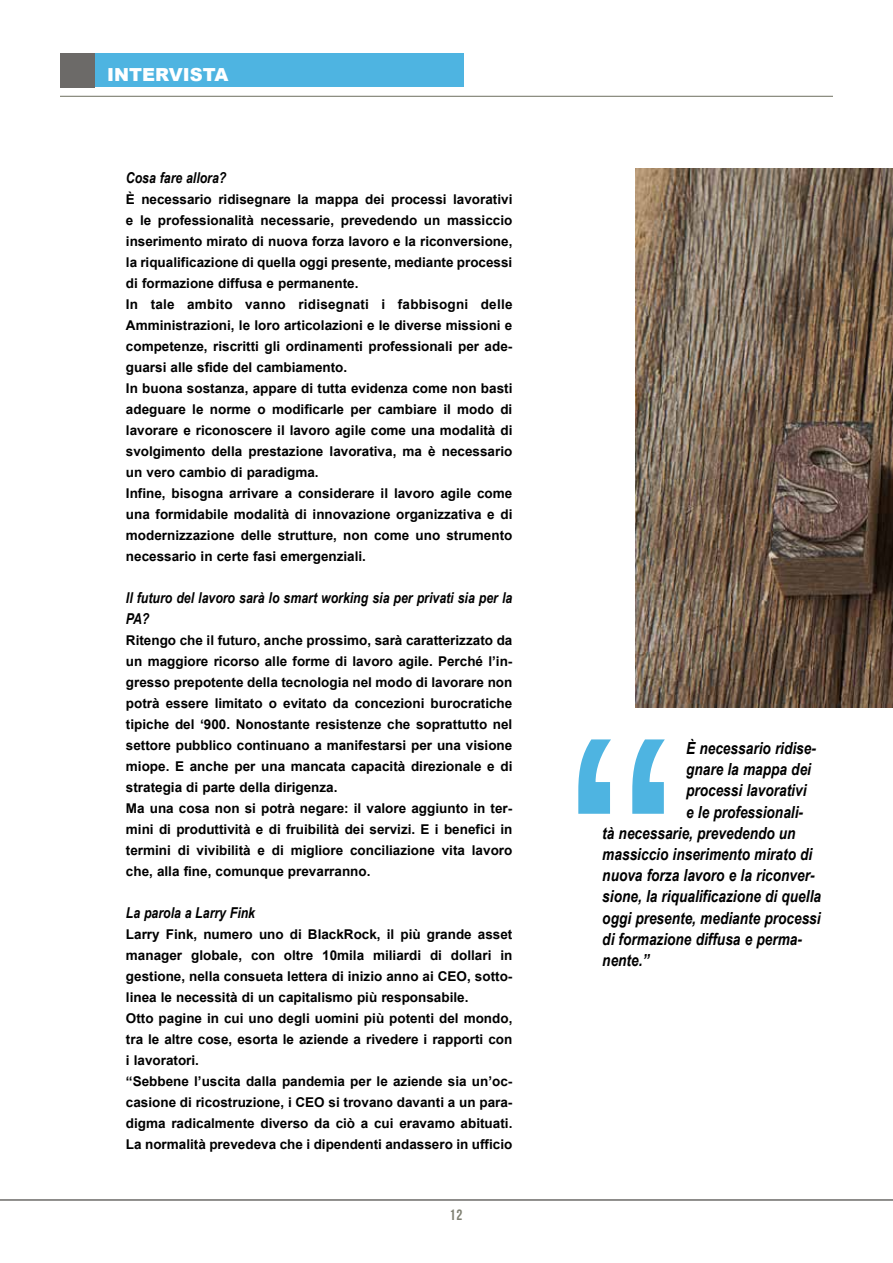
<style>
.page{position:relative;width:893px;height:1263px;background:#fff}
.page>*{position:absolute;margin:0;border:0;box-sizing:border-box;transform-origin:0 0}
.t1{font:900 18px "Arial";color:#fff}
.t2{font:italic 700 16.65px "Arial Narrow";color:#000}
.t3{font:italic 700 15px/21px "Arial Narrow";color:#000}
.t4{font:15px "Bebas Neue";color:#7e7f71}
.t5{font:700 13.5px/21px "Arial";color:#000}
</style>
<div class="page">
<div style="left:60px;top:53px;width:34px;height:35px;background:#6c6a68"></div>
<div style="left:94px;top:53px;width:369px;height:34px;background:#4eb4e1"></div>
<hr style="left:60px;top:96px;width:773px;height:1px;background:#7e7f71">
<img style="left:635px;top:168px;width:258px;height:539px">
<hr style="left:0;top:1199px;width:893px;height:2px;background:#8f8e8c">
<svg style="left:578px;top:739px;width:87px;height:75px"></svg>
<h1 class="t1" style="left:107px;top:62px;width:123px">INTERVISTA</h1>
<p class="t3" style="left:126px;top:167px;width:102px">Cosa fare allora?</p>
<p class="t5" style="left:126px;top:189px;width:388px">È necessario ridisegnare la mappa dei processi lavorativi e le professionalità necessarie, prevedendo un massiccio inserimento mirato di nuova forza lavoro e la riconversione, la riqualificazione di quella oggi presente, mediante processi di formazione diffusa e permanente.<br>In tale ambito vanno ridisegnati i fabbisogni delle Amministrazioni, le loro articolazioni e le diverse missioni e competenze, riscritti gli ordinamenti professionali per ade&shy;guarsi alle sfide del cambiamento.<br>In buona sostanza, appare di tutta evidenza come non basti adeguare le norme o modificarle per cambiare il modo di lavorare e riconoscere il lavoro agile come una modalità di svolgimento della prestazione lavorativa, ma è necessario un vero cambio di paradigma.<br>Infine, bisogna arrivare a considerare il lavoro agile come una formidabile modalità di innovazione organizzativa e di modernizzazione delle strutture, non come uno strumento necessario in certe fasi emergenziali.</p>
<p class="t3" style="left:126px;top:587px;width:388px">Il futuro del lavoro sarà lo smart working sia per privati sia per la<br>PA?</p>
<p class="t5" style="left:126px;top:630px;width:388px">Ritengo che il futuro, anche prossimo, sarà caratterizzato da un maggiore ricorso alle forme di lavoro agile. Perché l’in&shy;gresso prepotente della tecnologia nel modo di lavorare non potrà essere limitato o evitato da concezioni burocratiche tipiche del ‘900. Nonostante resistenze che soprattutto nel settore pubblico continuano a manifestarsi per una visione miope. E anche per una mancata capacità direzionale e di strategia di parte della dirigenza.<br>Ma una cosa non si potrà negare: il valore aggiunto in ter&shy;mini di produttività e di fruibilità dei servizi. E i benefici in termini di vivibilità e di migliore conciliazione vita lavoro che, alla fine, comunque prevarranno.</p>
<p class="t3" style="left:126px;top:902px;width:131px">La parola a Larry Fink</p>
<p class="t5" style="left:126px;top:924px;width:388px">Larry Fink, numero uno di BlackRock, il più grande asset manager globale, con oltre 10mila miliardi di dollari in gestione, nella consueta lettera di inizio anno ai CEO, sotto&shy;linea le necessità di un capitalismo più responsabile.<br>Otto pagine in cui uno degli uomini più potenti del mondo, tra le altre cose, esorta le aziende a rivedere i rapporti con i lavoratori.<br>“Sebbene l’uscita dalla pandemia per le aziende sia un’oc&shy;casione di ricostruzione, i CEO si trovano davanti a un para&shy;digma radicalmente diverso da ciò a cui eravamo abituati.<br>La normalità prevedeva che i dipendenti andassero in ufficio</p>
<p class="t4" style="left:449px;top:1207px;width:14px">12</p>
<p class="t2" style="left:686px;top:735px;width:131px">È necessario ridise-</p>
<p class="t2" style="left:686px;top:757px;width:126px">gnare la mappa dei</p>
<p class="t2" style="left:686px;top:778px;width:122px">processi lavorativi</p>
<p class="t2" style="left:686px;top:799px;width:119px">e le professionali-</p>
<p class="t2" style="left:602px;top:820px;width:195px">tà necessarie, prevedendo un</p>
<p class="t2" style="left:602px;top:841px;width:212px">massiccio inserimento mirato di</p>
<p class="t2" style="left:602px;top:863px;width:214px">nuova forza lavoro e la riconver-</p>
<p class="t2" style="left:602px;top:884px;width:220px">sione, la riqualificazione di quella</p>
<p class="t2" style="left:602px;top:905px;width:220px">oggi presente, mediante processi</p>
<p class="t2" style="left:602px;top:926px;width:201px">di formazione diffusa e perma-</p>
<p class="t2" style="left:602px;top:947px;width:49px">nente.”</p>
</div>
